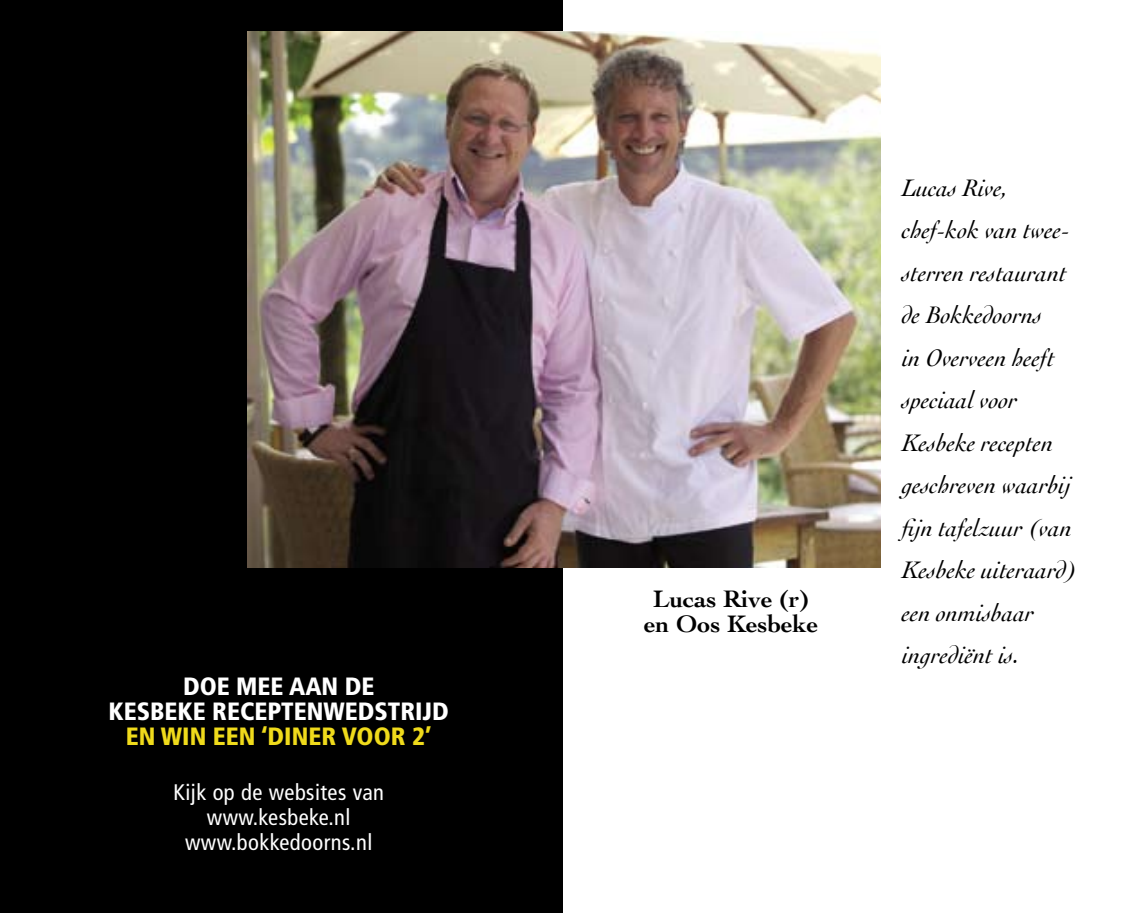
<style>
.page{position:relative;width:1126px;height:913px;background:#fff}
.page>*{position:absolute;margin:0;border:0;box-sizing:border-box;transform-origin:0 0}
.t1{font:italic 25px/42.5px "Cochin";color:#000}
.t2{font:900 condensed 25px/25px "Frutiger";color:#fff;text-align:center}
.t3{font:700 25px/25px "Cochin";color:#000;text-align:center}
.t4{font:900 condensed 25px "Frutiger";color:#efda1b}
.t5{font:condensed 22.5px/25px "Frutiger";letter-spacing:.02em;color:#fff;text-align:center}
</style>
<div class="page">
<div style="left:0;top:0;width:563px;height:913px;background:#000"></div>
<img style="left:247px;top:31px;width:633px;height:536px">
<p class="t2" style="left:108px;top:673px;width:342px">DOE MEE AAN DE<br>KESBEKE RECEPTENWEDSTRIJD</p>
<p class="t4" style="left:126px;top:721px;width:307px">EN WIN EEN ‘DINER VOOR 2’</p>
<p class="t5" style="left:173px;top:779px;width:212px">Kijk op de websites van www.kesbeke.nl www.bokkedoorns.nl</p>
<p class="t3" style="left:644px;top:586px;width:176px">Lucas Rive (r) en Oos Kesbeke</p>
<p class="t1" style="left:902px;top:166px;width:177px">Lucas Rive, chef-kok van twee&shy;sterren restaurant de Bokkedoorns<br>in Overveen heeft speciaal voor<br>Kesbeke recepten geschreven waarbij fijn tafelzuur (van<br>Kesbeke uiteraard) een onmisbaar ingrediënt is.</p>
</div>
